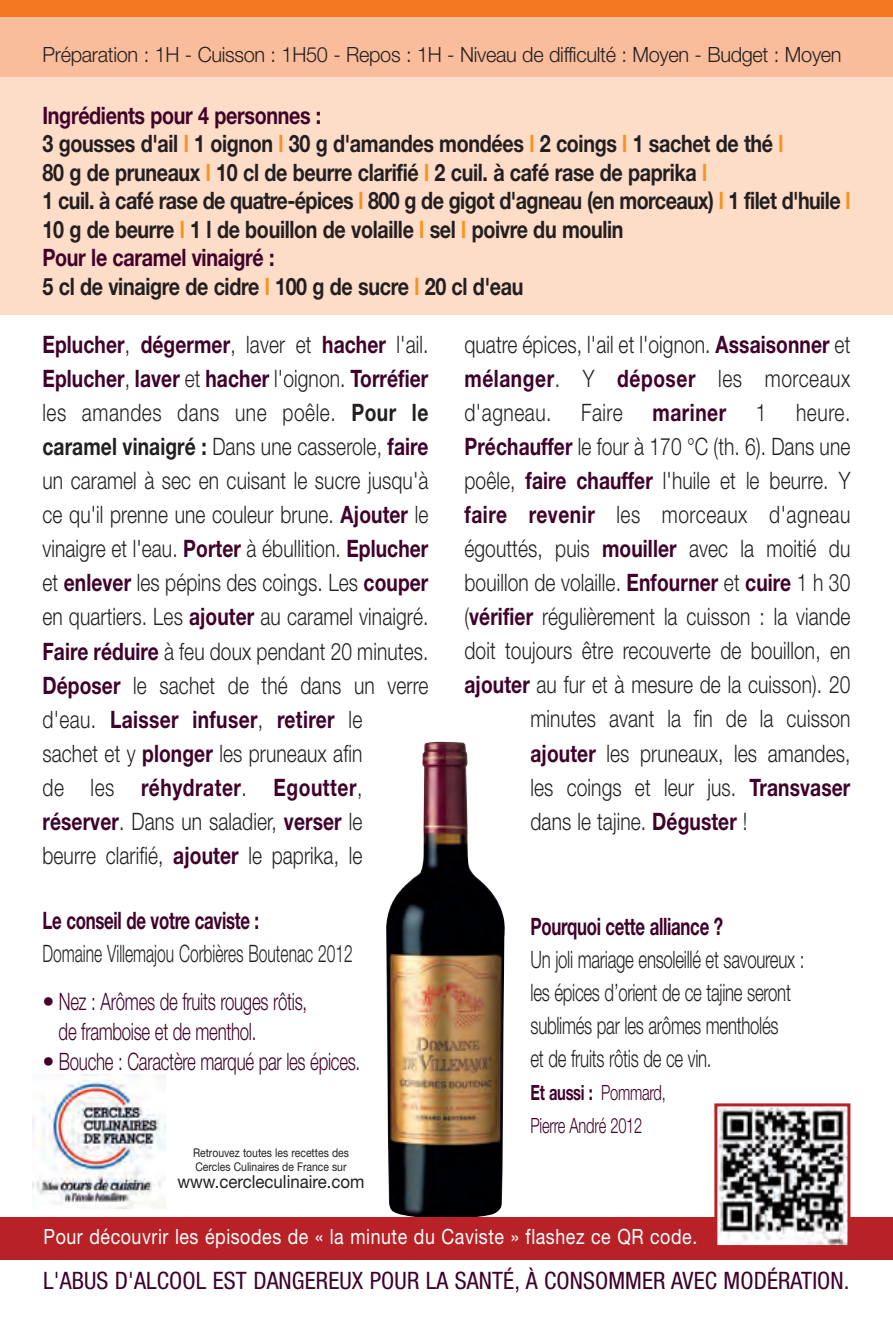
<style>
.page{position:relative;width:893px;height:1319px;background:#fff}
.page>*{position:absolute;margin:0;border:0;box-sizing:border-box;transform-origin:0 0}
.t1{font:300 24px/33.9px "Helvetica Neue";letter-spacing:.005em;color:#231f20;text-align:justify;scale:.8 1}
.t2{font:700 24px/28.5px "Helvetica Neue LT";letter-spacing:-.015em;color:#231f20;scale:.82 1}
.t3{font:300 24px/33px "Helvetica Neue";letter-spacing:-.015em;color:#231f20;scale:.7 1}
.t4{font:700 24px/33.9px "Helvetica Neue LT";letter-spacing:.005em;color:#40022b;scale:.8 1}
.t5{font:300 24px/30px "Helvetica Neue";letter-spacing:-.015em;color:#40022b}
.t6{font:condensed 24px "Helvetica Neue";letter-spacing:.005em;color:#40022b}
.t7{font:300 24px "Helvetica Neue";letter-spacing:.03em;color:#231f20;scale:.8 1}
.t8{font:700 24px "Helvetica Neue LT";letter-spacing:.025em;color:#40022b;scale:.8 1}
.t9{font:700 24px "Helvetica Neue LT";letter-spacing:-.015em;color:#40022b;scale:.7 1}
.t10{font:300 24px "Helvetica Neue";letter-spacing:.005em;color:#231f20;scale:.65 1}
.t11{font:300 21px "Helvetica Neue";letter-spacing:-.015em;color:#231f20;scale:.95 1}
.t12{font:21px "Helvetica Neue LT";letter-spacing:.03em;color:#fff;scale:.85 1}
.t13{font:300 21px/33px "Helvetica Neue";letter-spacing:-.015em;color:#40022b;scale:.7 1}
.t14{font:18px "Helvetica Neue LT";color:#231f20;scale:.94 1}
.t15{font:12px/13.5px "Helvetica Neue LT";color:#231f20;scale:.87 1}
.s1{color:#40022b}
.s2{color:#f7931d}
.s3{font-family:"Helvetica Neue";font-weight:300;color:#231f20}
.s4{font-family:"Helvetica Neue LT";font-weight:700}
.s5{font-family:"Helvetica Neue LT";font-weight:700;color:#40022b}
.s6{font-weight:700}
</style>
<div class="page">
<div style="left:0;top:77px;width:893px;height:238px;background:#fddcc8"></div>
<div style="left:0;top:0;width:893px;height:17px;background:#f47721"></div>
<div style="left:0;top:17px;width:893px;height:60px;background:#fabd9c"></div>
<img style="left:386px;top:741px;width:119px;height:475px">
<div style="left:0;top:1216px;width:893px;height:43px;background:#b82126"></div>
<img style="left:718px;top:1107px;width:128px;height:136px">
<div style="left:714px;top:1103px;width:136px;height:144px;border:3px solid #b82126"></div>
<img style="left:32px;top:1074px;width:134px;height:133px">
<p class="t11" style="left:43px;top:46px;width:843px">Préparation : 1H - Cuisson : 1H50 - Repos : 1H - Niveau de difficulté : Moyen - Budget : Moyen</p>
<p class="t2" style="left:42px;top:103px;width:987px"><span class="s1">Ingrédients pour 4 personnes :<br></span>3 gousses d'ail <span class="s2">l</span> 1 oignon <span class="s2">l</span> 30 g d'amandes mondées <span class="s2">l</span> 2 coings <span class="s2">l</span> 1 sachet de thé <span class="s2">l<br></span>80 g de pruneaux <span class="s2">l</span> 10 cl de beurre clarifié <span class="s2">l</span> 2 cuil. à café rase de paprika <span class="s2">l<br></span>1 cuil. à café rase de quatre-épices <span class="s2">l</span> 800 g de gigot d'agneau (en morceaux) <span class="s2">l</span> 1 filet d'huile <span class="s2">l </span>10 g de beurre <span class="s2">l</span> 1 l de bouillon de volaille <span class="s2">l</span> sel <span class="s2">l</span> poivre du moulin<br><span class="s1">Pour le caramel vinaigré :<br></span>5 cl de vinaigre de cidre <span class="s2">l</span> 100 g de sucre <span class="s2">l</span> 20 cl d'eau</p>
<p class="t4" style="left:42px;top:330px;width:484px">Eplucher<span class="s3">,</span> dégermer<span class="s3">, laver et</span> hacher <span class="s3">l'ail.<br></span>Eplucher<span class="s3">,</span> laver <span class="s3">et</span> hacher <span class="s3">l'oignon.</span> Torréfier</p>
<p class="t1" style="left:42px;top:398px;width:484px">les amandes dans une poêle. <span class="s4">Pour le caramel vinaigré :</span> Dans une casserole, <span class="s5">faire </span>un caramel à sec en cuisant le sucre jusqu'à ce qu'il prenne une couleur brune. <span class="s5">Ajouter</span> le vinaigre et l'eau. <span class="s5">Porter</span> à ébullition. <span class="s5">Eplucher </span>et <span class="s5">enlever</span> les pépins des coings. Les <span class="s5">couper </span>en quartiers. Les <span class="s5">ajouter</span> au caramel vinaigré.<br><span class="s5">Faire réduire</span> à feu doux pendant 20 minutes.<br><span class="s5">Déposer</span> le sachet de thé dans un verre</p>
<p class="t4" style="left:42px;top:704px;width:401px"><span class="s3">d'eau.</span> Laisser infuser<span class="s3">,</span> retirer <span class="s3">le</span></p>
<p class="t1" style="left:42px;top:738px;width:401px">sachet et y <span class="s5">plonger</span> les pruneaux afin</p>
<p class="t8" style="left:42px;top:778px;width:401px"><span class="s3">de les</span> réhydrater<span class="s3">.</span> Egoutter<span class="s3">,</span></p>
<p class="t1" style="left:42px;top:806px;width:401px"><span class="s5">réserver</span>. Dans un saladier, <span class="s5">verser</span> le beurre clarifié, <span class="s5">ajouter</span> le paprika, le</p>
<p class="t9" style="left:43px;top:911px;width:311px">Le conseil de votre caviste :</p>
<p class="t10" style="left:43px;top:944px;width:479px">Domaine Villemajou Corbières Boutenac 2012</p>
<p class="t5" style="left:59px;top:988px;width:250px;text-indent:-16px">• Nez : Arômes de fruits rouges rôtis, de framboise et de menthol.</p>
<p class="t5" style="left:43px;top:1048px;width:319px">• Bouche : Caractère marqué par les épices.</p>
<p class="t15" style="left:193px;top:1147px;width:181px">Retrouvez toutes les recettes des<br>Cercles Culinaires de France sur</p>
<p class="t14" style="left:177px;top:1175px;width:201px">www.cercleculinaire.com</p>
<p class="t1" style="left:464px;top:329px;width:484px">quatre épices, l'ail et l'oignon. <span class="s5">Assaisonner</span> et</p>
<p class="t8" style="left:464px;top:370px;width:484px">mélanger<span class="s3">. Y</span> déposer <span class="s3">les morceaux</span></p>
<p class="t7" style="left:464px;top:404px;width:484px">d'agneau. Faire <span class="s5">mariner</span> 1 heure.</p>
<p class="t1" style="left:464px;top:432px;width:484px"><span class="s5">Préchauffer</span> le four à 170 °C (th. 6). Dans une</p>
<p class="t1" style="left:464px;top:466px;width:484px">poêle, <span class="s5">faire chauffer</span> l'huile et le beurre. Y</p>
<p class="t7" style="left:464px;top:506px;width:484px"><span class="s5">faire revenir</span> les morceaux d'agneau</p>
<p class="t1" style="left:464px;top:534px;width:484px">égouttés, puis <span class="s5">mouiller</span> avec la moitié du</p>
<p class="t1" style="left:464px;top:568px;width:484px">bouillon de volaille. <span class="s5">Enfourner</span> et <span class="s5">cuire</span> 1 h 30</p>
<p class="t1" style="left:464px;top:602px;width:484px">(<span class="s5">vérifier</span> régulièrement la cuisson : la viande</p>
<p class="t1" style="left:464px;top:636px;width:484px">doit toujours être recouverte de bouillon, en</p>
<p class="t1" style="left:464px;top:670px;width:484px"><span class="s5">ajouter</span> au fur et à mesure de la cuisson). 20</p>
<p class="t1" style="left:530px;top:704px;width:401px">minutes avant la fin de la cuisson</p>
<p class="t1" style="left:530px;top:738px;width:401px"><span class="s5">ajouter</span> les pruneaux, les amandes,</p>
<p class="t1" style="left:530px;top:772px;width:401px">les coings et leur jus. <span class="s5">Transvaser</span></p>
<p class="t1" style="left:530px;top:806px;width:273px">dans le tajine. <span class="s5">Déguster</span> !</p>
<p class="t9" style="left:531px;top:917px;width:277px">Pourquoi cette alliance ?</p>
<p class="t3" style="left:531px;top:944px;width:393px">Un joli mariage ensoleillé et savoureux : les épices d’orient de ce tajine seront sublimés par les arômes mentholés<br>et de fruits rôtis de ce vin.</p>
<p class="t13" style="left:530px;top:1077px;width:195px"><span class="s6">Et aussi :</span> Pommard,<br>Pierre André 2012</p>
<p class="t12" style="left:44px;top:1228px;width:770px">Pour découvrir les épisodes de « la minute du Caviste » flashez ce QR code.</p>
<p class="t6" style="left:43px;top:1271px;width:808px">L'ABUS D'ALCOOL EST DANGEREUX POUR LA SANTÉ, À CONSOMMER AVEC MODÉRATION.</p>
</div>
